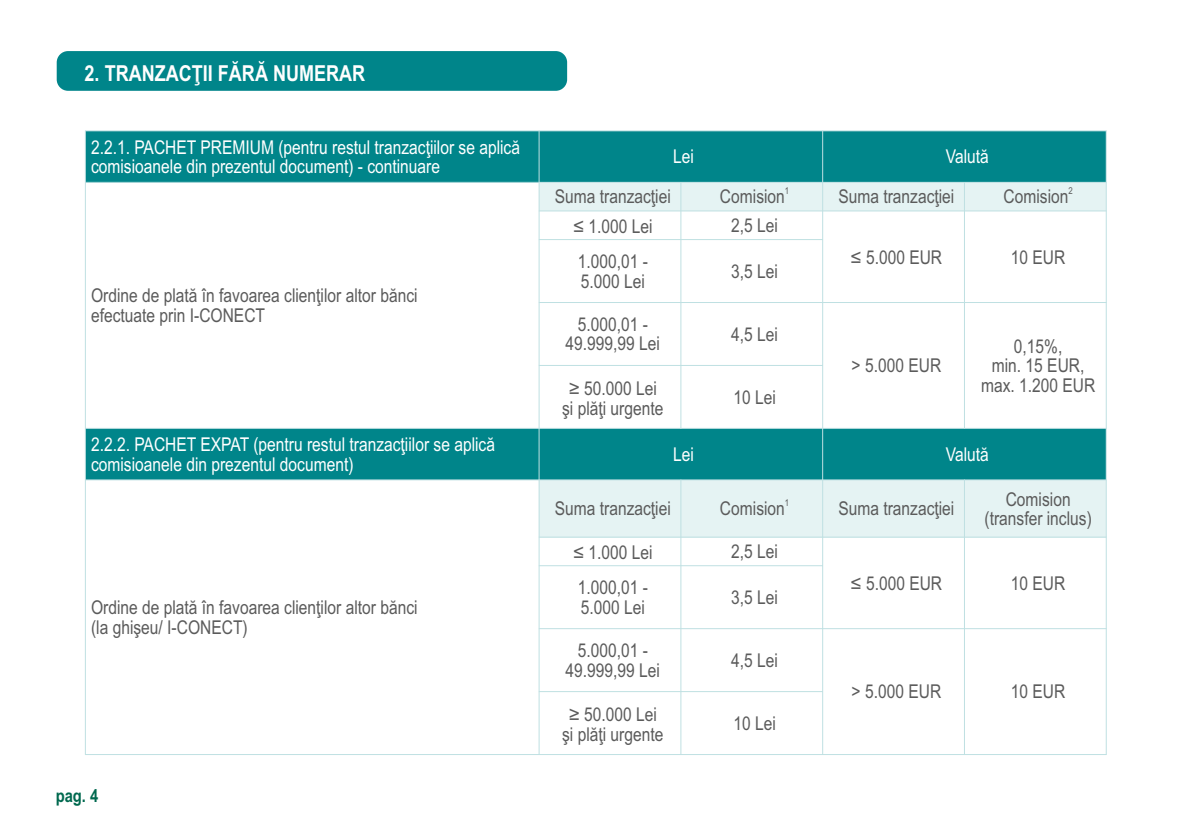
<style>
.page{position:relative;width:1191px;height:840px;background:#fff}
.page>*{position:absolute;margin:0;border:0;box-sizing:border-box;transform-origin:0 0}
.t1{font:700 22px "Arial Narrow";color:#fefefe}
.t2{font:19px/19.4px "Arial Narrow";color:#5b5b5b;text-align:center}
.t3{font:19px/19.4px "Arial Narrow";color:#fff}
.t4{font:700 18px "Arial Narrow";color:#00694f}
.t5{font:9.6px "Arial Narrow";color:#5b5b5b}
.s1{font-family:"Arial Unicode MS"}
</style>
<div class="page">
<div style="left:85px;top:131px;width:454px;height:51px;background:#00858a"></div>
<div style="left:539px;top:131px;width:283px;height:51px;background:#00858a"></div>
<div style="left:822px;top:131px;width:284px;height:51px;background:#00858a"></div>
<div style="left:539px;top:182px;width:142px;height:29px;background:#e5f3f3"></div>
<div style="left:681px;top:182px;width:141px;height:29px;background:#e5f3f3"></div>
<div style="left:822px;top:182px;width:142px;height:29px;background:#e5f3f3"></div>
<div style="left:964px;top:182px;width:142px;height:29px;background:#e5f3f3"></div>
<div style="left:85px;top:428px;width:454px;height:51px;background:#00858a"></div>
<div style="left:539px;top:428px;width:283px;height:51px;background:#00858a"></div>
<div style="left:822px;top:428px;width:284px;height:51px;background:#00858a"></div>
<div style="left:539px;top:479px;width:142px;height:58px;background:#e5f3f3"></div>
<div style="left:681px;top:479px;width:141px;height:58px;background:#e5f3f3"></div>
<div style="left:822px;top:479px;width:142px;height:58px;background:#e5f3f3"></div>
<div style="left:964px;top:479px;width:142px;height:58px;background:#e5f3f3"></div>
<hr style="left:85px;top:130px;width:1px;height:624px;background:#bfe0e2">
<hr style="left:539px;top:428px;width:1px;height:52px;background:#bfe0e2">
<hr style="left:539px;top:130px;width:1px;height:52px;background:#bfe0e2">
<hr style="left:539px;top:479px;width:1px;height:275px;background:#bfe0e2">
<hr style="left:539px;top:182px;width:1px;height:246px;background:#bfe0e2">
<hr style="left:680px;top:479px;width:1px;height:275px;background:#bfe0e2">
<hr style="left:680px;top:182px;width:1px;height:246px;background:#bfe0e2">
<hr style="left:822px;top:428px;width:1px;height:52px;background:#bfe0e2">
<hr style="left:822px;top:130px;width:1px;height:52px;background:#bfe0e2">
<hr style="left:822px;top:479px;width:1px;height:275px;background:#bfe0e2">
<hr style="left:822px;top:182px;width:1px;height:246px;background:#bfe0e2">
<hr style="left:964px;top:479px;width:1px;height:275px;background:#bfe0e2">
<hr style="left:964px;top:182px;width:1px;height:246px;background:#bfe0e2">
<hr style="left:1105px;top:130px;width:1px;height:624px;background:#bfe0e2">
<hr style="left:85px;top:753px;width:1021px;height:1px;background:#bfe0e2">
<hr style="left:539px;top:690px;width:284px;height:1px;background:#bfe0e2">
<hr style="left:539px;top:628px;width:567px;height:1px;background:#bfe0e2">
<hr style="left:539px;top:565px;width:284px;height:1px;background:#bfe0e2">
<hr style="left:539px;top:536px;width:567px;height:1px;background:#bfe0e2">
<hr style="left:85px;top:479px;width:1021px;height:1px;background:#bfe0e2">
<hr style="left:85px;top:428px;width:454px;height:1px;background:#bfe0e2">
<hr style="left:539px;top:428px;width:142px;height:1px;background:#bfe0e2">
<hr style="left:680px;top:428px;width:426px;height:1px;background:#bfe0e2">
<hr style="left:539px;top:365px;width:284px;height:1px;background:#bfe0e2">
<hr style="left:539px;top:302px;width:425px;height:1px;background:#bfe0e2">
<hr style="left:964px;top:302px;width:142px;height:1px;background:#bfe0e2">
<hr style="left:539px;top:239px;width:284px;height:1px;background:#bfe0e2">
<hr style="left:539px;top:210px;width:567px;height:1px;background:#bfe0e2">
<hr style="left:85px;top:182px;width:1021px;height:1px;background:#bfe0e2">
<hr style="left:85px;top:130px;width:1021px;height:1px;background:#bfe0e2">
<div style="left:57px;top:51px;width:510px;height:40px;background:#00858a;border-radius:11px"></div>
<p class="t1" style="left:85px;top:65px;width:282px">2. TRANZACŢII FĂRĂ NUMERAR</p>
<p class="t3" style="left:91px;top:139px;width:430px">2.2.1. PACHET PREMIUM (pentru restul tranzacţiilor se aplică comisioanele din prezentul document) - continuare</p>
<p class="t3" style="left:673px;top:149px;width:22px">Lei</p>
<p class="t3" style="left:945px;top:149px;width:45px">Valută</p>
<p class="t2" style="left:91px;top:287px;width:328px;text-align:left">Ordine de plată în favoarea clienţilor altor bănci efectuate prin I-CONECT</p>
<p class="t2" style="left:555px;top:189px;width:118px">Suma tranzacţiei</p>
<p class="t5" style="left:785px;top:187px;width:6px">1</p>
<p class="t2" style="left:720px;top:189px;width:66px">Comision</p>
<p class="t2" style="left:838px;top:189px;width:118px">Suma tranzacţiei</p>
<p class="t5" style="left:1068px;top:187px;width:6px">2</p>
<p class="t2" style="left:1003px;top:189px;width:66px">Comision</p>
<p class="t2" style="left:573px;top:218px;width:81px"><span class="s1">≤</span> 1.000 Lei</p>
<p class="t2" style="left:731px;top:217px;width:48px">2,5 Lei</p>
<p class="t2" style="left:578px;top:253px;width:72px">1.000,01 -</p>
<p class="t2" style="left:850px;top:249px;width:93px"><span class="s1">≤</span> 5.000 EUR</p>
<p class="t2" style="left:1011px;top:249px;width:56px">10 EUR</p>
<p class="t2" style="left:581px;top:273px;width:66px">5.000 Lei</p>
<p class="t2" style="left:731px;top:263px;width:48px">3,5 Lei</p>
<p class="t2" style="left:565px;top:316px;width:96px">5.000,01 -<br>49.999,99 Lei</p>
<p class="t2" style="left:731px;top:326px;width:48px">4,5 Lei</p>
<p class="t2" style="left:562px;top:379px;width:103px;line-height:20.4px"><span class="s1">≥</span> 50.000 Lei şi plăţi urgente</p>
<p class="t2" style="left:733px;top:389px;width:44px">10 Lei</p>
<p class="t2" style="left:851px;top:357px;width:91px">&gt; 5.000 EUR</p>
<p class="t2" style="left:981px;top:338px;width:116px">0,15%,<br>min. 15 EUR, max. 1.200 EUR</p>
<p class="t3" style="left:91px;top:436px;width:405px">2.2.2. PACHET EXPAT (pentru restul tranzacţiilor se aplică comisioanele din prezentul document)</p>
<p class="t3" style="left:673px;top:446px;width:22px">Lei</p>
<p class="t3" style="left:945px;top:446px;width:45px">Valută</p>
<p class="t2" style="left:91px;top:599px;width:328px;text-align:left">Ordine de plată în favoarea clienţilor altor bănci (la ghişeu/ I-CONECT)</p>
<p class="t4" style="left:56px;top:788px;width:44px">pag. 4</p>
<p class="t2" style="left:720px;top:500px;width:66px">Comision</p>
<p class="t2" style="left:838px;top:500px;width:118px">Suma tranzacţiei</p>
<p class="t2" style="left:984px;top:490px;width:109px">Comision (transfer inclus)</p>
<p class="t2" style="left:555px;top:500px;width:118px">Suma tranzacţiei</p>
<p class="t5" style="left:785px;top:498px;width:6px">1</p>
<p class="t2" style="left:573px;top:544px;width:81px"><span class="s1">≤</span> 1.000 Lei</p>
<p class="t2" style="left:731px;top:543px;width:48px">2,5 Lei</p>
<p class="t2" style="left:578px;top:579px;width:72px">1.000,01 -</p>
<p class="t2" style="left:850px;top:575px;width:93px"><span class="s1">≤</span> 5.000 EUR</p>
<p class="t2" style="left:1011px;top:574px;width:56px">10 EUR</p>
<p class="t2" style="left:581px;top:598px;width:66px">5.000 Lei</p>
<p class="t2" style="left:731px;top:589px;width:48px">3,5 Lei</p>
<p class="t2" style="left:565px;top:642px;width:96px">5.000,01 -<br>49.999,99 Lei</p>
<p class="t2" style="left:731px;top:652px;width:48px">4,5 Lei</p>
<p class="t2" style="left:562px;top:705px;width:103px;line-height:20.4px"><span class="s1">≥</span> 50.000 Lei şi plăţi urgente</p>
<p class="t2" style="left:733px;top:714px;width:44px">10 Lei</p>
<p class="t2" style="left:851px;top:683px;width:91px">&gt; 5.000 EUR</p>
<p class="t2" style="left:1011px;top:683px;width:56px">10 EUR</p>
</div>
